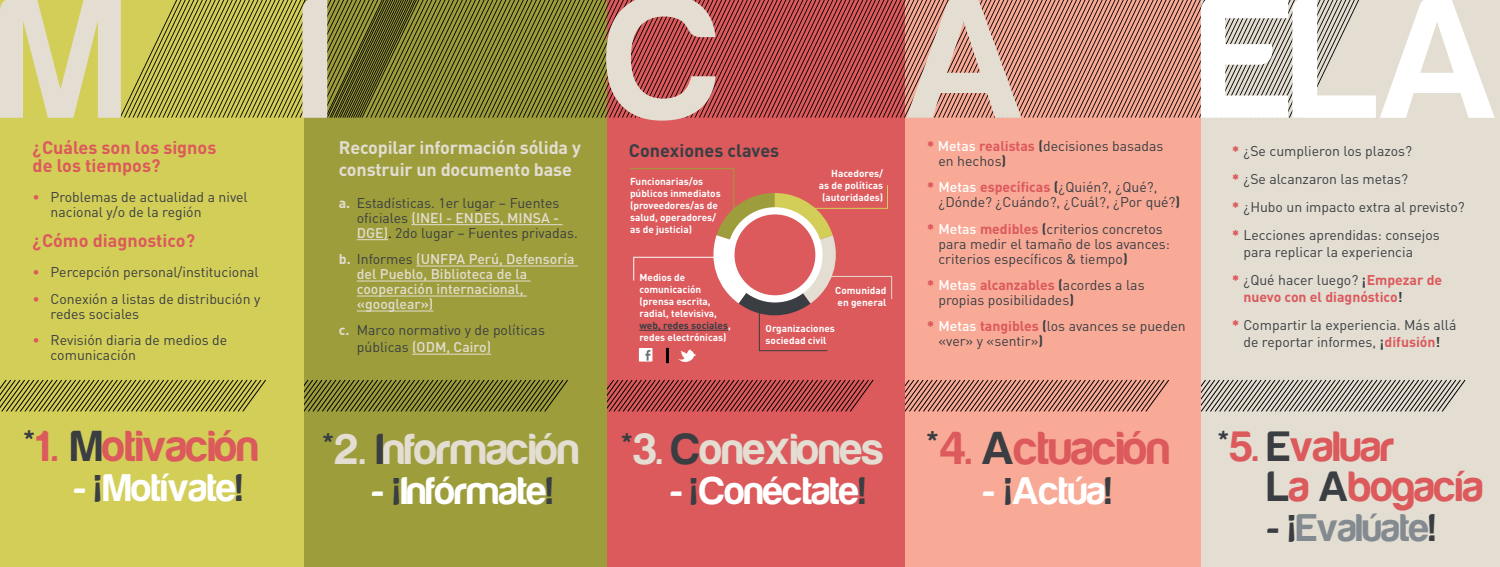
<style>
.page{position:relative;width:1500px;height:567px;background:#fff}
.page>*{position:absolute;margin:0;border:0;box-sizing:border-box;transform-origin:0 0}
.t1{font:48px "Harabara";color:#dc595c}
.t2{font:45px "Harabara";color:#e3ddd2}
.t3{font:45px "Harabara";color:#dc595c}
.t4{font:44px/40px "Harabara";color:#dc595c}
.t5{font:40px "Harabara";color:#fff}
.t6{font:40px "Harabara";color:#848b90}
.t7{font:40px "Harabara";color:#3a3e42}
.t8{font:700 18px/21.6px "DIN";letter-spacing:-.01em;color:#e3ddd2}
.t9{font:700 18px/18px "DIN";color:#dc595c}
.t10{font:700 18px "DIN";color:#3a3e42}
.t11{font:14px/15px "DIN";color:#3a3e42}
.t12{font:500 14px/15px "DIN";color:#e3ddd2}
.t13{font:700 10px/12px "DIN";color:#fff}
.s1{color:#dc595c}
.s2{font-weight:700;color:#e3ddd2}
.s3{font-weight:500;color:#e3ddd2}
.s4{color:#000}
.s5{font-weight:700}
.s6{font-weight:400;color:#3a3e42}
.s7{color:#3a3e42}
.s8{font-weight:900;color:#dc595c}
.s9{font-weight:500;color:#fff}
.s10{font-weight:700;color:#dc595c}
</style>
<div class="page">
<div style="left:1200px;top:0;width:300px;height:567px;background:#e3ddd2"></div>
<svg style="left:1200px;top:379px;width:265px;height:33px"></svg>
<div style="left:904px;top:0;width:296px;height:567px;background:#f8aa97"></div>
<svg style="left:904px;top:379px;width:265px;height:33px"></svg>
<div style="left:607px;top:0;width:297px;height:567px;background:#dc595c"></div>
<svg style="left:607px;top:379px;width:267px;height:33px"></svg>
<div style="left:303px;top:0;width:304px;height:567px;background:#9d9e3b"></div>
<hr style="left:411px;top:224px;width:151px;height:1px;background:#e3ddd2">
<hr style="left:357px;top:239px;width:31px;height:1px;background:#e3ddd2">
<hr style="left:416px;top:265px;width:162px;height:1px;background:#e3ddd2">
<hr style="left:357px;top:280px;width:173px;height:1px;background:#e3ddd2">
<hr style="left:357px;top:295px;width:170px;height:1px;background:#e3ddd2">
<hr style="left:357px;top:310px;width:76px;height:1px;background:#e3ddd2">
<hr style="left:412px;top:354px;width:79px;height:1px;background:#e3ddd2">
<svg style="left:303px;top:379px;width:265px;height:33px"></svg>
<div style="left:0;top:0;width:303px;height:567px;background:#d3ce58"></div>
<svg style="left:0;top:379px;width:266px;height:33px"></svg>
<svg style="left:121px;top:0;width:181px;height:118px"></svg>
<svg style="left:327px;top:0;width:247px;height:118px"></svg>
<svg style="left:574px;top:0;width:244px;height:118px"></svg>
<svg style="left:818px;top:0;width:243px;height:118px"></svg>
<svg style="left:1061px;top:0;width:139px;height:118px"></svg>
<div style="left:302px;top:0;width:25px;height:118px;background:#e3ddd2"></div>
<svg style="left:906px;top:0;width:115px;height:118px"></svg>
<svg style="left:606px;top:0;width:109px;height:121px"></svg>
<svg style="left:1200px;top:0;width:294px;height:118px"></svg>
<svg style="left:629px;top:168px;width:263px;height:196px"></svg>
<hr style="left:666px;top:348px;width:3px;height:15px;background:#000">
<div style="left:731px;top:211px;width:88px;height:88px;background:#dc595c;border-radius:50%"></div>
<div style="left:727px;top:207px;width:95px;height:95px;border:7px solid #fff;border-radius:50%"></div>
<svg style="left:0;top:0;width:121px;height:118px"></svg>
<p class="t9" style="left:33px;top:138px;width:185px">¿Cuáles son los signos de los tiempos?</p>
<p class="t11" style="left:51px;top:190px;width:199px;text-indent:-18px"><span class="s1">•</span> Problemas de actualidad a nivel nacional y/o de la región</p>
<p class="t9" style="left:33px;top:231px;width:164px">¿Cómo diagnostico?</p>
<p class="t11" style="left:33px;top:265px;width:228px"><span class="s1">•</span> Percepción personal/institucional</p>
<p class="t11" style="left:51px;top:291px;width:211px;text-indent:-18px"><span class="s1">•</span> Conexión a listas de distribución y redes sociales</p>
<p class="t11" style="left:51px;top:332px;width:178px;text-indent:-18px"><span class="s1">•</span> Revisión diaria de medios de comunicación</p>
<p class="t8" style="left:339px;top:136px;width:244px">Recopilar información sólida y construir un documento base</p>
<p class="t11" style="left:357px;top:195px;width:222px;text-indent:-18px"><span class="s2">a.</span> Estadísticas. 1er lugar – Fuentes oficiales <span class="s3">(INEI - ENDES, MINSA -<br>DGE)</span><span class="s4">.</span> 2do lugar – Fuentes privadas.</p>
<p class="t12" style="left:357px;top:251px;width:219px;text-indent:-18px"><span class="s5">b.</span> <span class="s6">Informes</span> (UNFPA Perú, Defensoría del Pueblo, Biblioteca de la cooperación internacional, «googlear»)</p>
<p class="t11" style="left:357px;top:322px;width:190px;line-height:16.8px;text-indent:-18px"><span class="s2">c.</span> Marco normativo y de políticas públicas <span class="s3">(ODM, Cairo)</span></p>
<p class="t10" style="left:629px;top:139px;width:152px">Conexiones claves</p>
<p class="t13" style="left:630px;top:174px;width:92px">Funcionarias/os públicos inmediatos (proveedores/as de salud, operadores/ as de justicia)</p>
<p class="t13" style="left:819px;top:167px;width:66px;text-align:right">Hacedores/ as de políticas (autoridades)</p>
<p class="t13" style="left:639px;top:271px;width:93px">Medios de comunicación (prensa escrita, radial, televisiva, <span class="s7">web, redes sociales</span>, redes electrónicas)</p>
<p class="t13" style="left:835px;top:284px;width:53px">Comunidad en general</p>
<p class="t13" style="left:765px;top:322px;width:71px">Organizaciones sociedad civil</p>
<p class="t11" style="left:938px;top:138px;width:227px;text-indent:-11px"><span class="s8">*</span> <span class="s9">Metas</span> <span class="s10">realistas</span> <span class="s5">(</span>decisiones basadas en hechos<span class="s5">)</span></p>
<p class="t11" style="left:938px;top:180px;width:243px;text-indent:-11px"><span class="s8">*</span> <span class="s9">Metas</span> <span class="s10">específicas</span> <span class="s5">(</span>¿Quién?, ¿Qué?, ¿Dónde? ¿Cuándo?, ¿Cuál?, ¿Por qué?<span class="s5">)</span></p>
<p class="t11" style="left:938px;top:221px;width:233px;text-indent:-11px"><span class="s8">*</span> <span class="s9">Metas</span> <span class="s10">medibles</span> <span class="s5">(</span>criterios concretos para medir el tamaño de los avances: criterios específicos &amp; tiempo<span class="s5">)</span></p>
<p class="t11" style="left:938px;top:277px;width:208px;text-indent:-11px"><span class="s8">*</span> <span class="s9">Metas</span> <span class="s10">alcanzables</span> <span class="s5">(</span>acordes a las propias posibilidades<span class="s5">)</span></p>
<p class="t11" style="left:938px;top:319px;width:249px;text-indent:-11px"><span class="s8">*</span> <span class="s9">Metas</span> <span class="s10">tangibles</span> <span class="s5">(</span>los avances se pueden «ver» y «sentir»<span class="s5">)</span></p>
<h2 class="t3" style="left:24px;top:423px;width:236px"><span class="s7">*</span>1. <span class="s7">M</span>otivación</h2>
<h3 class="t5" style="left:74px;top:467px;width:169px">- Motívate<span class="s7">!</span></h3>
<h1 class="t1" style="left:927px;top:423px;width:244px"><span class="s7">*</span>4. <span class="s7">A</span>ctuación</h1>
<h3 class="t5" style="left:983px;top:470px;width:129px">- Actúa<span class="s7">!</span></h3>
<h2 class="t2" style="left:621px;top:426px;width:264px"><span class="s7">*</span>3. <span class="s7">C</span>onexiones</h2>
<h3 class="t5" style="left:670px;top:470px;width:196px">- Conéctate<span class="s7">!</span></h3>
<h2 class="t2" style="left:323px;top:426px;width:257px"><span class="s7">*</span>2. <span class="s7">I</span>nformación</h2>
<h3 class="t5" style="left:372px;top:470px;width:182px">- Infórmate<span class="s7">!</span></h3>
<h3 class="t7" style="left:101px;top:509px;width:7px;rotate:-180deg">!</h3>
<h3 class="t7" style="left:1011px;top:512px;width:7px;rotate:-180deg">!</h3>
<h3 class="t7" style="left:399px;top:512px;width:7px;rotate:-180deg">!</h3>
<h3 class="t7" style="left:696px;top:512px;width:7px;rotate:-180deg">!</h3>
<p class="t11" style="left:1232px;top:136px;width:234px;line-height:28.1px"><span class="s8">*</span> ¿Se cumplieron los plazos?<br><span class="s8">*</span> ¿Se alcanzaron las metas?<br><span class="s8">*</span> ¿Hubo un impacto extra al previsto? <span class="s8">*</span> Lecciones aprendidas: consejos</p>
<p class="t11" style="left:1232px;top:238px;width:212px;line-height:28.1px;text-indent:11px">para replicar la experiencia<br><span class="s8">*</span> ¿Qué hacer luego? <span class="s5">¡</span><span class="s10">Empezar de</span></p>
<p class="t11" style="left:1232px;top:283px;width:226px;line-height:28.1px;text-indent:11px"><span class="s10">nuevo con el diagnóstico</span><span class="s5">!<br></span><span class="s8">*</span> Compartir la experiencia. Más allá</p>
<p class="t11" style="left:1243px;top:334px;width:199px">de reportar informes, <span class="s5">¡</span><span class="s10">difusión</span><span class="s5">!</span></p>
<h3 class="t4" style="left:1268px;top:427px;width:217px;text-indent:-49px"><span class="s7">*</span>5. <span class="s7">E</span>valuar<br><span class="s7">L</span>a <span class="s7">A</span>bogacía</h3>
<h3 class="t6" style="left:1267px;top:506px;width:169px"><span class="s7">-</span> Evalúate<span class="s7">!</span></h3>
<h3 class="t7" style="left:1294px;top:549px;width:7px;rotate:-180deg">!</h3>
</div>
